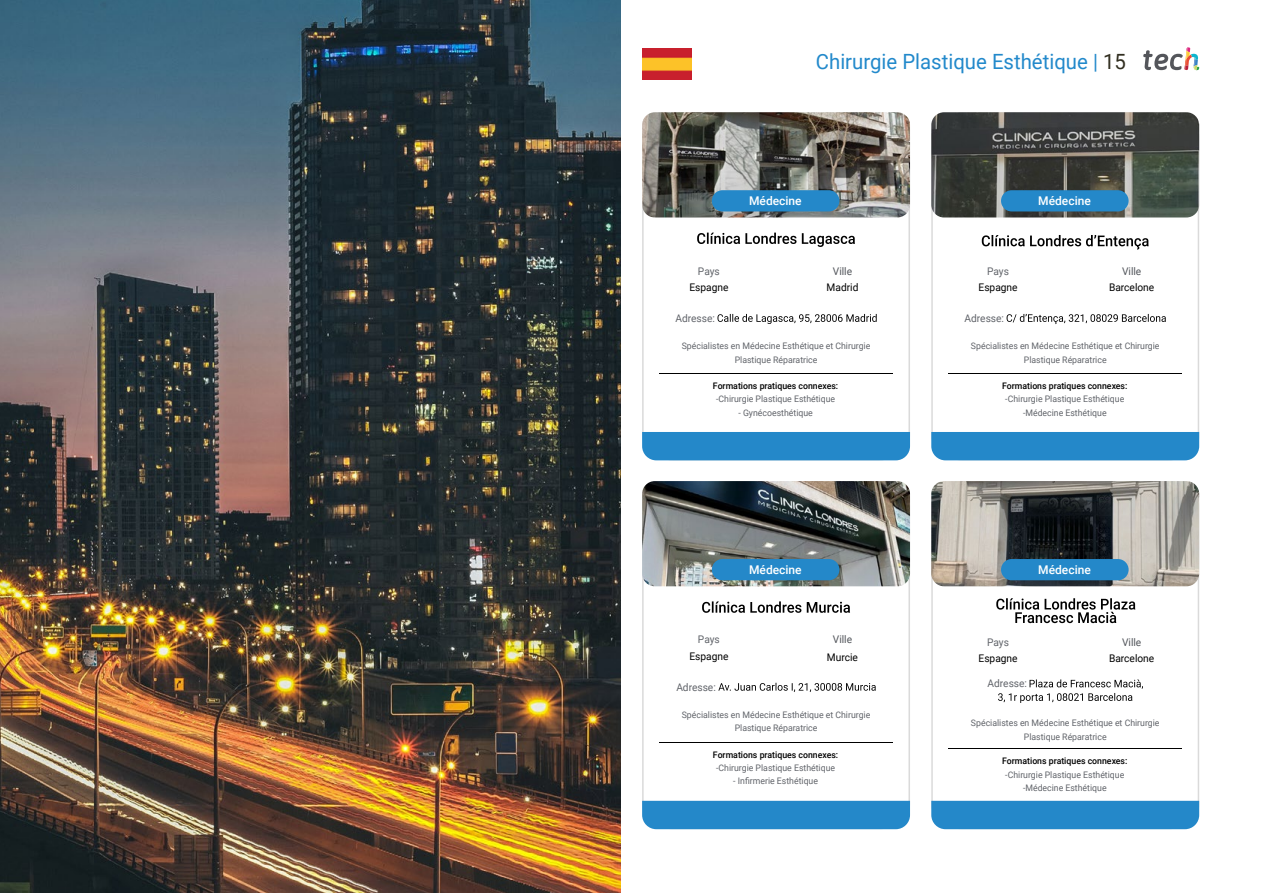
<style>
.page{position:relative;width:1263px;height:893px;background:#fff}
.page>*{position:absolute;margin:0;border:0;box-sizing:border-box;transform-origin:0 0}
.t1{font:21px "Roboto";color:#2289cb}
.t2{font:500 12px "Roboto";color:#fff}
.t3{font:10.5px "Roboto";color:#000}
.t4{font:10.5px "Roboto";color:#61646a}
.t5{font:10.5px "Roboto";color:#52555b}
.t6{font:9px/13.5px "Roboto";color:#61646a;text-align:center}
.t7{font:500 9px "Roboto";color:#000}
.s1{color:#312e20}
</style>
<div class="page">
<img style="left:0;top:0;width:621px;height:893px">
<svg style="left:1143px;top:47px;width:56px;height:24px"></svg>
<img style="left:642px;top:49px;width:49px;height:30px">
<svg style="left:642px;top:163px;width:269px;height:298px"></svg>
<div style="left:642px;top:432px;width:268px;height:28px;background:#2488c9"></div>
<hr style="left:659px;top:373px;width:233px;height:1px;background:#000">
<svg style="left:697px;top:233px;width:158px;height:14px"></svg>
<svg style="left:717px;top:314px;width:160px;height:10px"></svg>
<img style="left:642px;top:112px;width:268px;height:105px">
<div style="left:712px;top:190px;width:127px;height:21px;background:#2488c9;border-radius:11px"></div>
<svg style="left:642px;top:558px;width:269px;height:272px"></svg>
<div style="left:642px;top:801px;width:268px;height:28px;background:#2488c9"></div>
<hr style="left:659px;top:742px;width:233px;height:1px;background:#000">
<svg style="left:702px;top:601px;width:148px;height:12px"></svg>
<svg style="left:718px;top:683px;width:158px;height:9px"></svg>
<img style="left:642px;top:481px;width:268px;height:105px">
<div style="left:712px;top:559px;width:127px;height:21px;background:#2488c9;border-radius:11px"></div>
<svg style="left:931px;top:492px;width:269px;height:338px"></svg>
<div style="left:931px;top:801px;width:268px;height:28px;background:#2488c9"></div>
<hr style="left:948px;top:748px;width:234px;height:1px;background:#000">
<svg style="left:996px;top:598px;width:139px;height:25px"></svg>
<svg style="left:998px;top:679px;width:145px;height:24px"></svg>
<img style="left:931px;top:481px;width:268px;height:105px">
<div style="left:1001px;top:559px;width:127px;height:21px;background:#2488c9;border-radius:11px"></div>
<svg style="left:931px;top:123px;width:269px;height:338px"></svg>
<div style="left:931px;top:432px;width:268px;height:28px;background:#2488c9"></div>
<hr style="left:948px;top:373px;width:234px;height:1px;background:#000">
<svg style="left:982px;top:235px;width:167px;height:15px"></svg>
<svg style="left:1006px;top:314px;width:160px;height:10px"></svg>
<img style="left:931px;top:112px;width:268px;height:105px">
<div style="left:1001px;top:190px;width:127px;height:21px;background:#2488c9;border-radius:11px"></div>
<h1 class="t1" style="left:816px;top:47px;width:312px">Chirurgie Plastique Esthétique | <span class="s1">15</span></h1>
<h2 class="t2" style="left:749px;top:193px;width:54px">Médecine</h2>
<p class="t4" style="left:698px;top:263px;width:23px">Pays</p>
<p class="t3" style="left:689px;top:280px;width:41px">Espagne</p>
<p class="t4" style="left:675px;top:311px;width:41px">Adresse:</p>
<p class="t5" style="left:833px;top:263px;width:21px">Ville</p>
<p class="t3" style="left:826px;top:280px;width:33px">Madrid</p>
<h2 class="t2" style="left:1038px;top:193px;width:54px">Médecine</h2>
<p class="t4" style="left:987px;top:263px;width:23px">Pays</p>
<p class="t3" style="left:978px;top:280px;width:41px">Espagne</p>
<p class="t4" style="left:964px;top:311px;width:41px">Adresse:</p>
<p class="t5" style="left:1122px;top:263px;width:21px">Ville</p>
<p class="t3" style="left:1109px;top:280px;width:47px">Barcelone</p>
<p class="t6" style="left:682px;top:339px;width:190px">Spécialistes en Médecine Esthétique et Chirurgie<br>Plastique Réparatrice</p>
<p class="t6" style="left:971px;top:339px;width:190px">Spécialistes en Médecine Esthétique et Chirurgie<br>Plastique Réparatrice</p>
<p class="t7" style="left:713px;top:380px;width:127px">Formations pratiques connexes:</p>
<p class="t6" style="left:716px;top:392px;width:121px">-Chirurgie Plastique Esthétique</p>
<p class="t6" style="left:738px;top:405px;width:76px">- Gynécoesthétique</p>
<p class="t7" style="left:1002px;top:380px;width:127px">Formations pratiques connexes:</p>
<p class="t6" style="left:1005px;top:392px;width:121px">-Chirurgie Plastique Esthétique -Médecine Esthétique</p>
<h2 class="t2" style="left:749px;top:561px;width:54px">Médecine</h2>
<h2 class="t2" style="left:1038px;top:561px;width:54px">Médecine</h2>
<p class="t4" style="left:698px;top:632px;width:23px">Pays</p>
<p class="t3" style="left:689px;top:648px;width:41px">Espagne</p>
<p class="t5" style="left:833px;top:632px;width:21px">Ville</p>
<p class="t3" style="left:827px;top:650px;width:33px">Murcie</p>
<p class="t4" style="left:987px;top:634px;width:23px">Pays</p>
<p class="t3" style="left:978px;top:651px;width:41px">Espagne</p>
<p class="t5" style="left:1122px;top:634px;width:21px">Ville</p>
<p class="t3" style="left:1109px;top:651px;width:47px">Barcelone</p>
<p class="t4" style="left:676px;top:679px;width:41px">Adresse:</p>
<p class="t4" style="left:987px;top:676px;width:41px">Adresse:</p>
<p class="t6" style="left:682px;top:708px;width:190px">Spécialistes en Médecine Esthétique et Chirurgie<br>Plastique Réparatrice</p>
<p class="t6" style="left:971px;top:716px;width:190px">Spécialistes en Médecine Esthétique et Chirurgie<br>Plastique Réparatrice</p>
<p class="t7" style="left:713px;top:748px;width:127px">Formations pratiques connexes:</p>
<p class="t6" style="left:716px;top:761px;width:121px">-Chirurgie Plastique Esthétique</p>
<p class="t6" style="left:733px;top:774px;width:86px">- Infirmerie Esthétique</p>
<p class="t7" style="left:1002px;top:755px;width:127px">Formations pratiques connexes:</p>
<p class="t6" style="left:1005px;top:767px;width:121px">-Chirurgie Plastique Esthétique -Médecine Esthétique</p>
</div>
